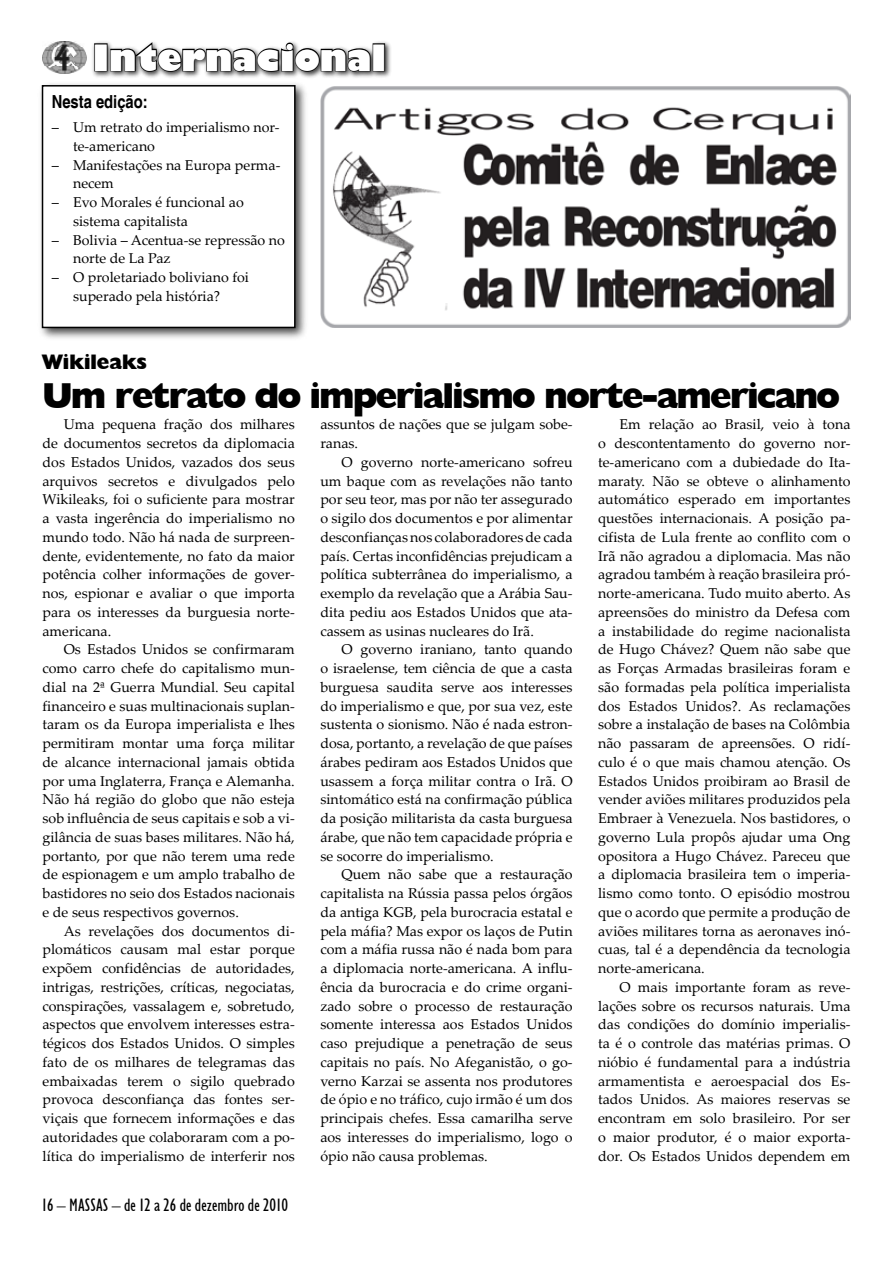
<style>
.page{position:relative;width:893px;height:1263px;background:#fff}
.page>*{position:absolute;margin:0;border:0;box-sizing:border-box;transform-origin:0 0}
.t1{font:800 36px "Humanist 521 BT";letter-spacing:-.04em;color:#000}
.t2{font:800 36px "Humanist 521 BT";color:#fff}
.t3{font:800 21px "Humanist 521 BT";color:#000}
.t4{font:condensed 18px "Humanist 521 BT";color:#000}
.t5{font:700 condensed 18px "Helvetica";color:#000}
.t6{font:14.25px/18.8px "Palatino Linotype";color:#000;text-align:justify}
</style>
<div class="page">
<img style="left:42px;top:42px;width:45px;height:32px">
<div style="left:91px;top:40px;width:301px;height:39px;background:#000;opacity:.75"></div>
<div style="left:94px;top:43px;width:14px;height:28px;border:2px solid #000"></div>
<svg style="left:109px;top:41px;width:262px;height:32px"></svg>
<div style="left:373px;top:43px;width:12px;height:28px;border:2px solid #000"></div>
<img style="left:320px;top:86px;width:530px;height:241px">
<div style="left:37px;top:80px;width:273px;height:262px;background:#000;opacity:.75"></div>
<div style="left:43px;top:86px;width:252px;height:241px;background:#fff"></div>
<div style="left:42px;top:85px;width:254px;height:243px;border:2px solid #000"></div>
<h1 class="t2" style="left:92px;top:35px;width:295px">Internacional</h1>
<p class="t5" style="left:52px;top:91px;width:97px">Nesta edição:</p>
<p class="t6" style="left:73px;top:117px;width:208px;text-indent:-21px">– Um retrato do imperialismo nor&shy;te-americano</p>
<p class="t6" style="left:73px;top:155px;width:209px;text-indent:-21px">– Manifestações na Europa perma&shy;necem</p>
<p class="t6" style="left:73px;top:192px;width:172px;text-indent:-21px">– Evo Morales é funcional ao sistema capitalista</p>
<p class="t6" style="left:73px;top:230px;width:213px;text-indent:-21px">– Bolivia – Acentua-se repressão no norte de La Paz</p>
<p class="t6" style="left:52px;top:267px;width:199px;text-align:center">– O proletariado boliviano foi superado pela história?</p>
<h2 class="t3" style="left:43px;top:349px;width:106px">Wikileaks</h2>
<h1 class="t1" style="left:43px;top:373px;width:799px">Um retrato do imperialismo norte-americano</h1>
<p class="t6" style="left:43px;top:414px;width:254px;text-indent:21px">Uma pequena fração dos milhares de documentos secretos da diplomacia dos Estados Unidos, vazados dos seus arquivos secretos e divulgados pelo Wikileaks, foi o suficiente para mostrar a vasta ingerência do imperialismo no mundo todo. Não há nada de surpreen&shy;dente, evidentemente, no fato da maior potência colher informações de gover&shy;nos, espionar e avaliar o que importa para os interesses da burguesia norte&shy;americana.</p>
<p class="t6" style="left:43px;top:639px;width:254px;text-indent:21px">Os Estados Unidos se confirmaram como carro chefe do capitalismo mun&shy;dial na 2ª Guerra Mundial. Seu capital financeiro e suas multinacionais suplan&shy;taram os da Europa imperialista e lhes permitiram montar uma força militar de alcance internacional jamais obtida por uma Inglaterra, França e Alemanha.<br>Não há região do globo que não esteja sob influência de seus capitais e sob a vi&shy;gilância de suas bases militares. Não há, portanto, por que não terem uma rede de espionagem e um amplo trabalho de bastidores no seio dos Estados nacionais e de seus respectivos governos.</p>
<p class="t6" style="left:43px;top:921px;width:254px;text-indent:21px">As revelações dos documentos di&shy;plomáticos causam mal estar porque expõem confidências de autoridades, intrigas, restrições, críticas, negociatas, conspirações, vassalagem e, sobretudo, aspectos que envolvem interesses estra&shy;tégicos dos Estados Unidos. O simples fato de os milhares de telegramas das embaixadas terem o sigilo quebrado provoca desconfiança das fontes ser&shy;viçais que fornecem informações e das autoridades que colaboraram com a po&shy;lítica do imperialismo de interferir nos</p>
<p class="t6" style="left:598px;top:414px;width:254px;text-indent:21px">Em relação ao Brasil, veio à tona o descontentamento do governo nor&shy;te-americano com a dubiedade do Ita&shy;maraty. Não se obteve o alinhamento automático esperado em importantes questões internacionais. A posição pa&shy;cifista de Lula frente ao conflito com o Irã não agradou a diplomacia. Mas não agradou também à reação brasileira pró&shy;norte-americana. Tudo muito aberto. As apreensões do ministro da Defesa com a instabilidade do regime nacionalista de Hugo Chávez? Quem não sabe que as Forças Armadas brasileiras foram e são formadas pela política imperialista dos Estados Unidos?. As reclamações sobre a instalação de bases na Colômbia não passaram de apreensões. O ridí&shy;culo é o que mais chamou atenção. Os Estados Unidos proibiram ao Brasil de vender aviões militares produzidos pela Embraer à Venezuela. Nos bastidores, o governo Lula propôs ajudar uma Ong opositora a Hugo Chávez. Pareceu que a diplomacia brasileira tem o imperia&shy;lismo como tonto. O episódio mostrou que o acordo que permite a produção de aviões militares torna as aeronaves inó&shy;cuas, tal é a dependência da tecnologia norte-americana.</p>
<p class="t6" style="left:598px;top:977px;width:254px;text-indent:21px">O mais importante foram as reve&shy;lações sobre os recursos naturais. Uma das condições do domínio imperialis&shy;ta é o controle das matérias primas. O nióbio é fundamental para a indústria armamentista e aeroespacial dos Es&shy;tados Unidos. As maiores reservas se encontram em solo brasileiro. Por ser o maior produtor, é o maior exporta&shy;dor. Os Estados Unidos dependem em</p>
<p class="t6" style="left:320px;top:414px;width:254px">assuntos de nações que se julgam sobe&shy;ranas.</p>
<p class="t6" style="left:320px;top:452px;width:254px;text-indent:21px">O governo norte-americano sofreu um baque com as revelações não tanto por seu teor, mas por não ter assegurado o sigilo dos documentos e por alimentar desconfianças nos colaboradores de cada país. Certas inconfidências prejudicam a política subterrânea do imperialismo, a exemplo da revelação que a Arábia Sau&shy;dita pediu aos Estados Unidos que ata&shy;cassem as usinas nucleares do Irã.</p>
<p class="t6" style="left:320px;top:639px;width:254px;text-indent:21px">O governo iraniano, tanto quando o israelense, tem ciência de que a casta burguesa saudita serve aos interesses do imperialismo e que, por sua vez, este sustenta o sionismo. Não é nada estron&shy;dosa, portanto, a revelação de que países árabes pediram aos Estados Unidos que usassem a força militar contra o Irã. O sintomático está na confirmação pública da posição militarista da casta burguesa árabe, que não tem capacidade própria e se socorre do imperialismo.</p>
<p class="t6" style="left:320px;top:864px;width:254px;text-indent:21px">Quem não sabe que a restauração capitalista na Rússia passa pelos órgãos da antiga KGB, pela burocracia estatal e pela máfia? Mas expor os laços de Putin com a máfia russa não é nada bom para a diplomacia norte-americana. A influ&shy;ência da burocracia e do crime organi&shy;zado sobre o processo de restauração somente interessa aos Estados Unidos caso prejudique a penetração de seus capitais no país. No Afeganistão, o go&shy;verno Karzai se assenta nos produtores de ópio e no tráfico, cujo irmão é um dos principais chefes. Essa camarilha serve aos interesses do imperialismo, logo o ópio não causa problemas.</p>
<p class="t4" style="left:42px;top:1194px;width:248px">16 – MASSAS – de 12 a 26 de dezembro de 2010</p>
</div>
